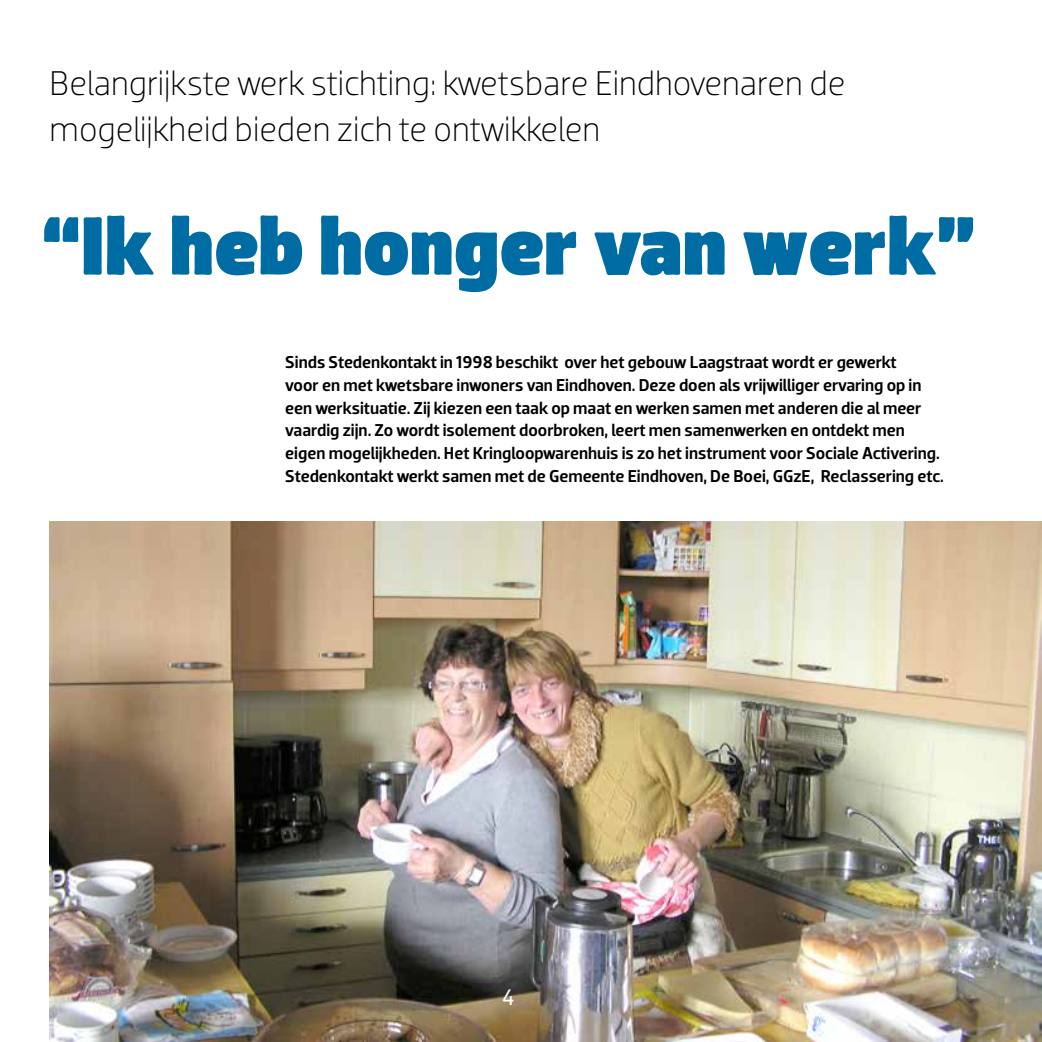
<style>
.page{position:relative;width:1042px;height:1042px;background:#fff}
.page>*{position:absolute;margin:0;border:0;box-sizing:border-box;transform-origin:0 0}
.t1{font:900 84px "Billy";color:#006ca4}
.t2{font:300 35px/45.5px "Dobra";letter-spacing:-.005em;color:#000}
.t3{font:22.75px "Dobra";color:#fff}
.t4{font:500 17.5px/22.8px "Dobra";letter-spacing:-.005em;color:#000}
</style>
<div class="page">
<img style="left:50px;top:521px;width:992px;height:521px">
<h2 class="t2" style="left:50px;top:61px;width:797px">Belangrijkste werk stichting: kwetsbare Eindhovenaren de mogelijkheid bieden zich te ontwikkelen</h2>
<h1 class="t1" style="left:42px;top:200px;width:935px">“Ik heb honger van werk”</h1>
<p class="t4" style="left:285px;top:351px;width:660px">Sinds Stedenkontakt in 1998 beschikt over het gebouw Laagstraat wordt er gewerkt<br>voor en met kwetsbare inwoners van Eindhoven. Deze doen als vrijwilliger ervaring op in een werksituatie. Zij kiezen een taak op maat en werken samen met anderen die al meer vaardig zijn. Zo wordt isolement doorbroken, leert men samenwerken en ontdekt men eigen mogelijkheden. Het Kringloopwarenhuis is zo het instrument voor Sociale Activering.<br>Stedenkontakt werkt samen met de Gemeente Eindhoven, De Boei, GGzE, Reclassering etc.</p>
<h3 class="t3" style="left:502px;top:984px;width:14px">4</h3>
</div>
